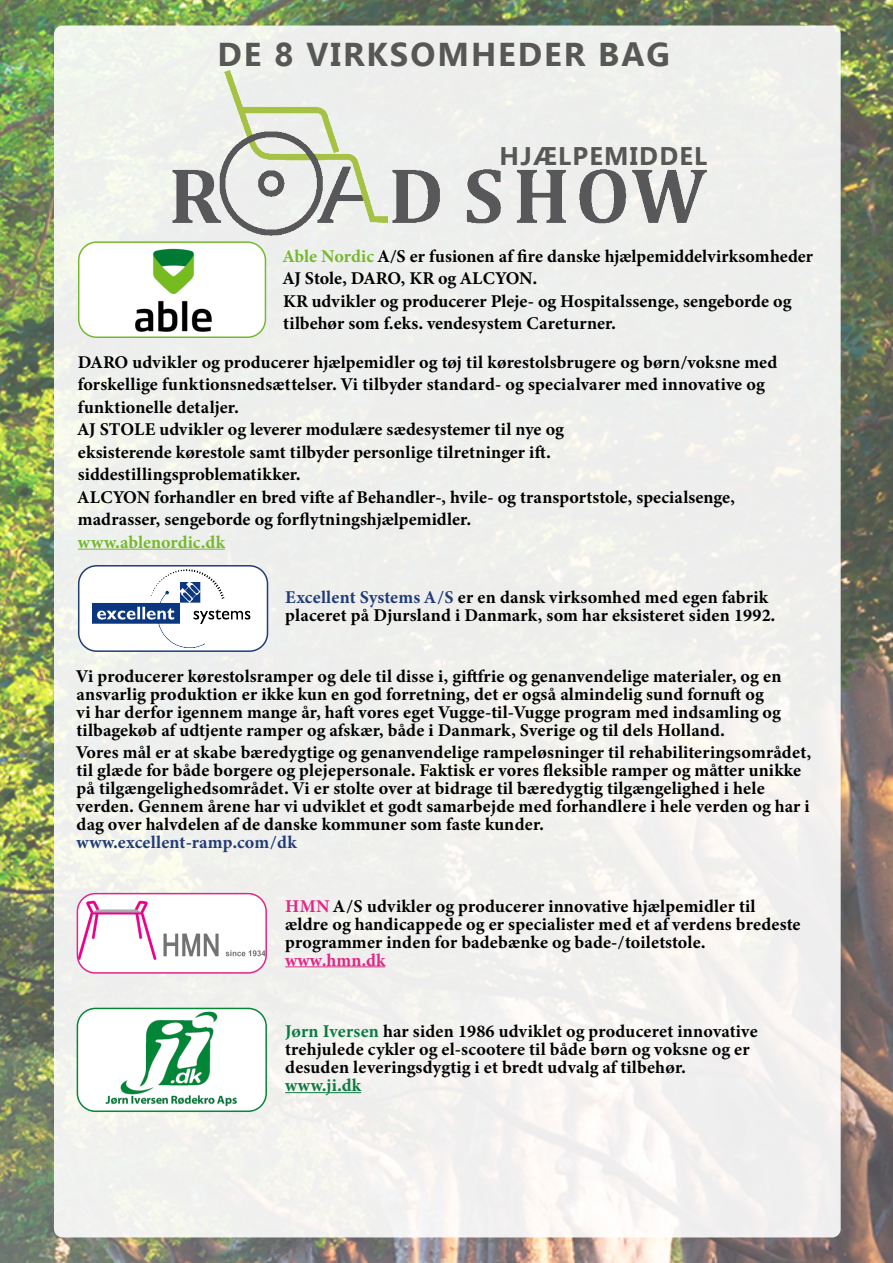
<style>
.page{position:relative;width:893px;height:1263px;background:#fff}
.page>*{position:absolute;margin:0;border:0;box-sizing:border-box;transform-origin:0 0}
.t1{font:700 33px "Ebrima";letter-spacing:.06em;color:#575756}
.t2{font:700 25.5px "Ebrima";letter-spacing:.05em;color:#575756}
.t3{font:18px/22.5px "Minion Variable Concept";letter-spacing:.005em;color:#000}
.t4{font:18px/18px "Minion Variable Concept";letter-spacing:.01em;color:#020203}
.t5{font:18px "Minion Variable Concept";letter-spacing:.01em;color:#213c75}
.t6{font:18px "Minion Variable Concept";letter-spacing:-.005em;color:#76b82d}
.t7{font:18px "Minion Variable Concept";letter-spacing:.005em;color:#e32586}
.t8{font:18px "Minion Variable Concept";letter-spacing:.02em;color:#0b7a42}
.s1{color:#76b82d}
.s2{color:#213c75}
.s3{color:#e42586}
.s4{color:#020203}
.s5{color:#0b7a42}
</style>
<div class="page">
<img style="left:0;top:0;width:893px;height:1263px">
<div style="left:54px;top:26px;width:787px;height:1211px;background:#eff0ee;border-radius:9px"></div>
<img style="left:172px;top:67px;width:548px;height:169px">
<div style="left:79px;top:242px;width:186px;height:95px;background:#fff;border-radius:18px"></div>
<img style="left:135px;top:248px;width:77px;height:84px">
<div style="left:78px;top:241px;width:188px;height:97px;border:2px solid #76b82d;border-radius:18px"></div>
<div style="left:77px;top:1008px;width:189px;height:103px;background:#fff;border-radius:18px"></div>
<img style="left:105px;top:1011px;width:132px;height:96px">
<div style="left:77px;top:1008px;width:190px;height:104px;border:2px solid #078638;border-radius:18px"></div>
<div style="left:77px;top:894px;width:189px;height:79px;background:#fff;border-radius:18px"></div>
<img style="left:77px;top:897px;width:189px;height:66px">
<div style="left:77px;top:893px;width:190px;height:81px;border:2px solid #e32586;border-radius:18px"></div>
<hr style="left:78px;top:549px;width:147px;height:1px;background:#76b82d">
<hr style="left:285px;top:966px;width:100px;height:1px;background:#e32586">
<hr style="left:285px;top:1092px;width:76px;height:1px;background:#0b7a42">
<div style="left:79px;top:566px;width:188px;height:85px;background:#fff;border-radius:18px"></div>
<div style="left:78px;top:565px;width:190px;height:87px;border:2px solid #213c75;border-radius:18px"></div>
<img style="left:92px;top:570px;width:159px;height:77px">
<h1 class="t1" style="left:218px;top:28px;width:454px">DE 8 VIRKSOMHEDER BAG</h1>
<h2 class="t2" style="left:500px;top:135px;width:209px">HJÆLPEMIDDEL</h2>
<p class="t3" style="left:283px;top:244px;width:531px"><span class="s1">Able Nordic</span> A/S er fusionen af fire danske hjælpemiddelvirksomheder AJ Stole, DARO, KR og ALCYON.<br>KR udvikler og producerer Pleje- og Hospitalssenge, sengeborde og tilbehør som f.eks. vendesystem Careturner.</p>
<p class="t3" style="left:78px;top:351px;width:701px">DARO udvikler og producerer hjælpemidler og tøj til kørestolsbrugere og børn/voksne med forskellige funktionsnedsættelser. Vi tilbyder standard- og specialvarer med innovative og funktionelle detaljer.<br>AJ STOLE udvikler og leverer modulære sædesystemer til nye og<br>eksisterende kørestole samt tilbyder personlige tilretninger ift. siddestillingsproblematikker.<br>ALCYON forhandler en bred vifte af Behandler-, hvile- og transportstole, specialsenge, madrasser, sengeborde og forflytningshjælpemidler.</p>
<p class="t6" style="left:78px;top:529px;width:148px">www.ablenordic.dk</p>
<p class="t3" style="left:285px;top:588px;width:491px;line-height:18px"><span class="s2">Excellent Systems A/S</span> er en dansk virksomhed med egen fabrik placeret på Djursland i Danmark, som har eksisteret siden 1992.</p>
<p class="t3" style="left:77px;top:667px;width:706px;line-height:18px">Vi producerer kørestolsramper og dele til disse i, giftfrie og genanvendelige materialer, og en ansvarlig produktion er ikke kun en god forretning, det er også almindelig sund fornuft og vi har derfor igennem mange år, haft vores eget Vugge-til-Vugge program med indsamling og tilbagekøb af udtjente ramper og afskær, både i Danmark, Sverige og til dels Holland.</p>
<p class="t3" style="left:77px;top:743px;width:736px;line-height:18px">Vores mål er at skabe bæredygtige og genanvendelige rampeløsninger til rehabiliteringsområdet, til glæde for både borgere og plejepersonale. Faktisk er vores fleksible ramper og måtter unikke på tilgængelighedsområdet. Vi er stolte over at bidrage til bæredygtig tilgængelighed i hele verden. Gennem årene har vi udviklet et godt samarbejde med forhandlere i hele verden og har i dag over halvdelen af de danske kommuner som faste kunder.</p>
<p class="t5" style="left:77px;top:830px;width:221px">www.excellent-ramp.com/dk</p>
<p class="t3" style="left:285px;top:896px;width:517px;line-height:18px"><span class="s3">HMN</span> <span class="s4">A/S</span> udvikler og producerer innovative hjælpemidler til ældre og handicappede og er specialister med et af verdens bredeste programmer inden for badebænke og bade-/toiletstole.</p>
<p class="t7" style="left:285px;top:947px;width:102px">www.hmn.dk</p>
<p class="t4" style="left:285px;top:1022px;width:474px"><span class="s5">Jørn Iversen</span> har siden 1986 udviklet og produceret innovative trehjulede cykler og el-scootere til både børn og voksne og er desuden leveringsdygtig i et bredt udvalg af tilbehør.</p>
<p class="t8" style="left:285px;top:1073px;width:77px">www.ji.dk</p>
</div>
